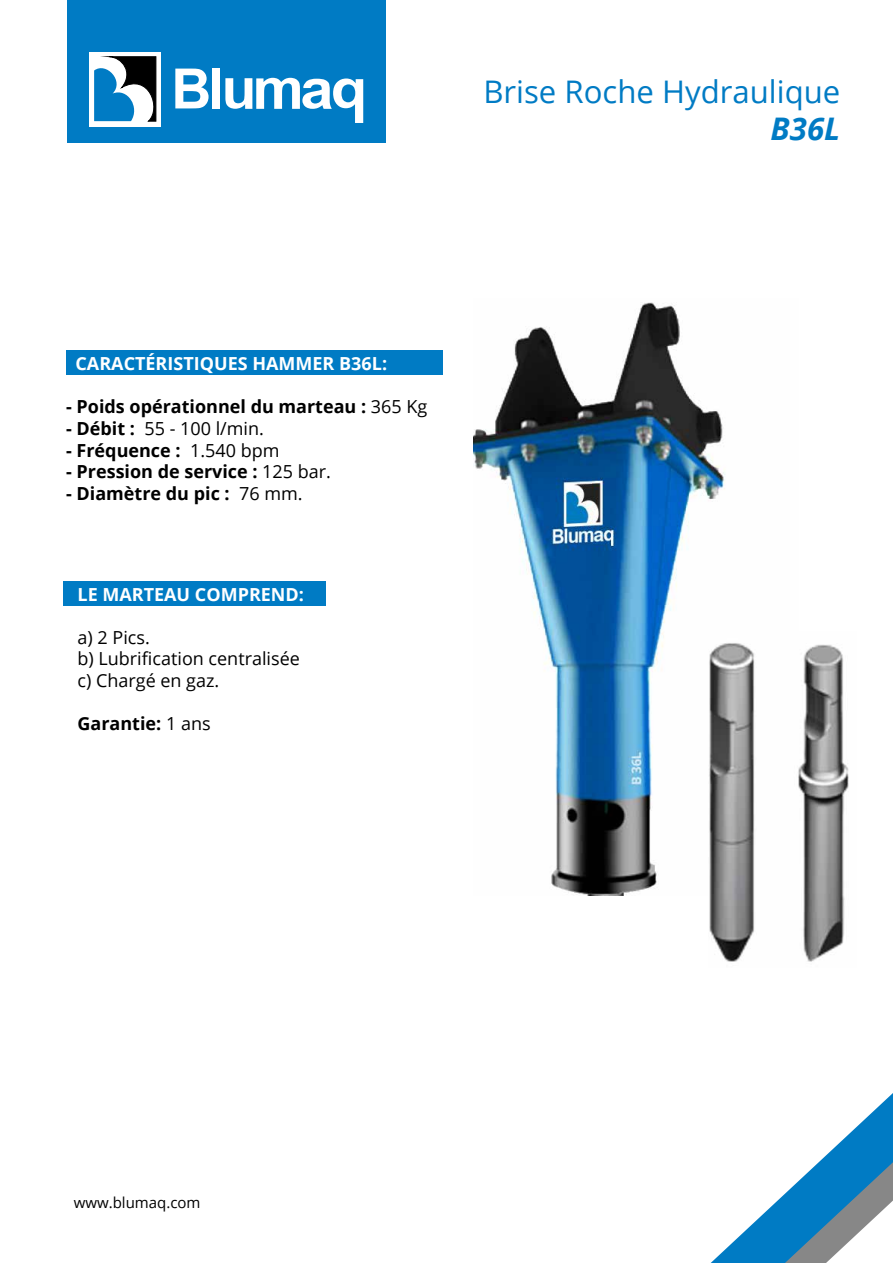
<style>
.page{position:relative;width:893px;height:1263px;background:#fff}
.page>*{position:absolute;margin:0;border:0;box-sizing:border-box;transform-origin:0 0}
.t1{font:31.2px "Open Sans";color:#007bc4}
.t2{font:italic 700 31.2px "Open Sans";color:#007bc4}
.t3{font:700 18px "Open Sans";color:#000}
.t4{font:18px/21.6px "Open Sans";color:#000}
.t5{font:700 18px "Open Sans";color:#fff}
.t6{font:15px "Open Sans";color:#000}
.s1{font-weight:400}
.s2{font-weight:700}
</style>
<div class="page">
<div style="left:67px;top:0;width:318px;height:142px;background:#007bc4"></div>
<svg style="left:711px;top:1093px;width:182px;height:170px"></svg>
<div style="left:90px;top:52px;width:71px;height:74px;background:#fff"></div>
<svg style="left:94px;top:57px;width:63px;height:64px"></svg>
<div style="left:212px;top:69px;width:8px;height:40px;background:#fff"></div>
<svg style="left:175px;top:69px;width:34px;height:39px"></svg>
<svg style="left:225px;top:78px;width:138px;height:45px"></svg>
<img style="left:473px;top:302px;width:252px;height:593px">
<img style="left:708px;top:631px;width:141px;height:331px">
<div style="left:66px;top:350px;width:377px;height:24px;background:#007bc4"></div>
<div style="left:64px;top:582px;width:262px;height:24px;background:#007bc4"></div>
<h1 class="t1" style="left:483px;top:70px;width:358px">Brise Roche Hydraulique</h1>
<h1 class="t2" style="left:770px;top:107px;width:71px">B36L</h1>
<p class="t5" style="left:75px;top:351px;width:313px">CARACTÉRISTIQUES HAMMER B36L:</p>
<p class="t3" style="left:66px;top:394px;width:363px">- Poids opérationnel du marteau : <span class="s1">365 Kg</span></p>
<p class="t4" style="left:66px;top:417px;width:199px"><span class="s2">- Débit :</span> 55 - 100 l/min.</p>
<p class="t3" style="left:66px;top:437px;width:215px">- Fréquence : <span class="s1">1.540 bpm</span></p>
<p class="t3" style="left:66px;top:459px;width:266px">- Pression de service : <span class="s1">125 bar.</span></p>
<p class="t3" style="left:66px;top:481px;width:238px">- Diamètre du pic : <span class="s1">76 mm.</span></p>
<p class="t5" style="left:78px;top:581px;width:228px">LE MARTEAU COMPREND:</p>
<p class="t4" style="left:78px;top:626px;width:224px">a) 2 Pics.<br>b) Lubrification centralisée c) Chargé en gaz.</p>
<p class="t3" style="left:78px;top:711px;width:135px">Garantie: <span class="s1">1 ans</span></p>
<p class="t6" style="left:74px;top:1192px;width:128px">www.blumaq.com</p>
</div>
